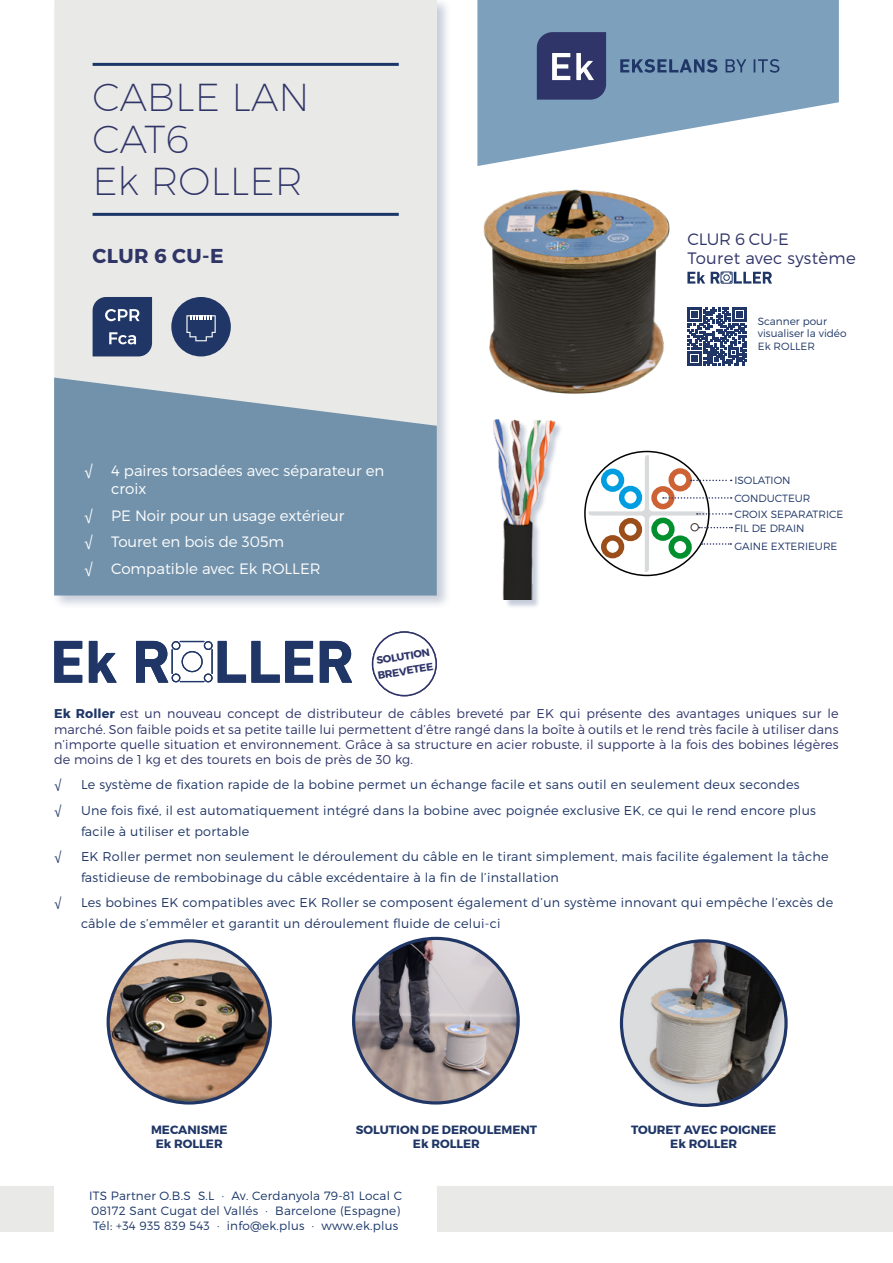
<style>
.page{position:relative;width:893px;height:1263px;background:#fff}
.page>*{position:absolute;margin:0;border:0;box-sizing:border-box;transform-origin:0 0}
.t1{font:200 39px/42px "Montserrat";color:#303568}
.t2{font:700 20.1px "Montserrat";letter-spacing:.02em;color:#303568}
.t3{font:300 16.5px/19.5px "Montserrat";letter-spacing:.015em;color:#303568}
.t4{font:300 15px/26.5px "Montserrat";color:#fff}
.t5{font:300 12.75px/21px "Montserrat";letter-spacing:.02em;color:#1f3666}
.t6{font:300 12.75px/15.3px "Montserrat";letter-spacing:.01em;color:#2f3569;text-align:justify}
.t7{font:12.75px "Helvetica Neue LT Std";color:#1f3666}
.t8{font:300 12px/15px "Montserrat";letter-spacing:.02em;color:#1a3667}
.t9{font:700 12px/14.4px "Montserrat";color:#1f3666;text-align:center}
.t10{font:300 10.5px/12.6px "Montserrat";color:#1f3666}
.t11{font:700 10.5px/14.9px "Montserrat";color:#2f3569}
.s1{font-family:"Helvetica Neue LT Std";font-weight:400}
.s2{font-weight:700;color:#1f3666}
</style>
<div class="page">
<img style="left:483px;top:189px;width:206px;height:205px">
<div style="left:52px;top:0;width:399px;height:610px;background:#1f3666;opacity:.25"></div>
<div style="left:54px;top:0;width:383px;height:378px;background:#e9e9e7"></div>
<svg style="left:54px;top:378px;width:383px;height:217px;fill:#7292ab"></svg>
<hr style="left:93px;top:63px;width:306px;height:3px;background:#1a3667">
<hr style="left:93px;top:213px;width:306px;height:3px;background:#1a3667">
<svg style="left:477px;top:0;width:362px;height:166px;fill:#7da0bd"></svg>
<svg style="left:537px;top:32px;width:69px;height:68px"></svg>
<svg style="left:620px;top:59px;width:97px;height:14px"></svg>
<svg style="left:726px;top:59px;width:20px;height:13px"></svg>
<svg style="left:754px;top:59px;width:25px;height:14px"></svg>
<div style="left:0;top:1186px;width:54px;height:46px;background:#e9e9e7"></div>
<div style="left:437px;top:1186px;width:456px;height:46px;background:#e9e9e7"></div>
<div style="left:171px;top:297px;width:60px;height:59px;background:#1f3666;border-radius:50%"></div>
<svg style="left:186px;top:315px;width:30px;height:26px"></svg>
<svg style="left:687px;top:272px;width:18px;height:12px"></svg>
<svg style="left:711px;top:272px;width:61px;height:12px"></svg>
<div style="left:494px;top:420px;width:70px;height:189px;background:#1a3667;opacity:.25"></div>
<img style="left:493px;top:419px;width:71px;height:180px">
<svg style="left:93px;top:297px;width:59px;height:59px"></svg>
<svg style="left:687px;top:308px;width:60px;height:58px"></svg>
<svg style="left:589px;top:455px;width:143px;height:117px"></svg>
<svg style="left:54px;top:641px;width:28px;height:42px"></svg>
<svg style="left:89px;top:641px;width:28px;height:42px"></svg>
<svg style="left:320px;top:641px;width:32px;height:42px"></svg>
<svg style="left:136px;top:640px;width:177px;height:43px"></svg>
<div style="left:182px;top:651px;width:21px;height:21px;border:1px solid #1f3666;border-radius:50%"></div>
<img style="left:354px;top:938px;width:164px;height:165px;border-radius:82px">
<img style="left:624px;top:941px;width:162px;height:164px">
<img style="left:108px;top:941px;width:162px;height:161px">
<div style="left:107px;top:939px;width:165px;height:165px;border:3px solid #1f3666;border-radius:50%"></div>
<div style="left:372px;top:631px;width:65px;height:65px;border:2px solid #2f3569;border-radius:50%"></div>
<h1 class="t1" style="left:92px;top:75px;width:219px">CABLE LAN<br>CAT6<br>Ek ROLLER</h1>
<h2 class="t2" style="left:92px;top:244px;width:133px">CLUR 6 CU-E</h2>
<p class="t4" style="left:111px;top:462px;width:275px;line-height:18px;text-indent:-27px"><span class="s1">√</span> 4 paires torsadées avec séparateur en croix</p>
<p class="t4" style="left:84px;top:502px;width:262px"><span class="s1">√</span> PE Noir pour un usage extérieur <span class="s1">√</span> Touret en bois de 305m<br><span class="s1">√</span> Compatible avec Ek ROLLER</p>
<p class="t3" style="left:687px;top:229px;width:170px">CLUR 6 CU-E<br>Touret avec système</p>
<p class="t10" style="left:758px;top:315px;width:90px">Scanner pour visualiser la vidéo<br>Ek ROLLER</p>
<p class="t10" style="left:734px;top:471px;width:78px;line-height:17.9px">ISOLATION<br>CONDUCTEUR</p>
<p class="t10" style="left:734px;top:507px;width:110px;line-height:14.2px">CROIX SEPARATRICE<br>FIL DE DRAIN</p>
<p class="t10" style="left:734px;top:539px;width:105px">GAINE EXTERIEURE</p>
<p class="t11" style="left:374px;top:653px;width:58px;rotate:-9deg">SOLUTION<br>BREVETEE</p>
<p class="t6" style="left:54px;top:706px;width:786px"><span class="s2">Ek Roller</span> est un nouveau concept de distributeur de câbles breveté par EK qui présente des avantages uniques sur le marché. Son faible poids et sa petite taille lui permettent d’être rangé dans la boîte à outils et le rend très facile à utiliser dans n’importe quelle situation et environnement. Grâce à sa structure en acier robuste, il supporte à la fois des bobines légères de moins de 1 kg et des tourets en bois de près de 30 kg.</p>
<p class="t7" style="left:54px;top:777px;width:9px">√</p>
<p class="t5" style="left:81px;top:774px;width:720px">Le système de fixation rapide de la bobine permet un échange facile et sans outil en seulement deux secondes</p>
<p class="t7" style="left:54px;top:802px;width:9px">√</p>
<p class="t5" style="left:81px;top:799px;width:736px">Une fois fixé, il est automatiquement intégré dans la bobine avec poignée exclusive EK, ce qui le rend encore plus facile à utiliser et portable</p>
<p class="t7" style="left:54px;top:849px;width:9px">√</p>
<p class="t5" style="left:81px;top:846px;width:749px">EK Roller permet non seulement le déroulement du câble en le tirant simplement, mais facilite également la tâche fastidieuse de rembobinage du câble excédentaire à la fin de l’installation</p>
<p class="t7" style="left:54px;top:895px;width:9px">√</p>
<p class="t5" style="left:81px;top:892px;width:754px">Les bobines EK compatibles avec EK Roller se composent également d’un système innovant qui empêche l’excès de câble de s’emmêler et garantit un déroulement fluide de celui-ci</p>
<p class="t9" style="left:151px;top:1122px;width:78px">MECANISME<br>Ek ROLLER</p>
<p class="t9" style="left:356px;top:1122px;width:183px">SOLUTION DE DEROULEMENT<br>Ek ROLLER</p>
<p class="t9" style="left:631px;top:1122px;width:147px">TOURET AVEC POIGNEE<br>Ek ROLLER</p>
<p class="t8" style="left:89px;top:1188px;width:315px">ITS Partner O.B.S S.L · Av. Cerdanyola 79-81 Local C<br>08172 Sant Cugat del Vallés · Barcelone (Espagne)<br>Tél: +34 935 839 543 · info@ek.plus · www.ek.plus</p>
</div>
